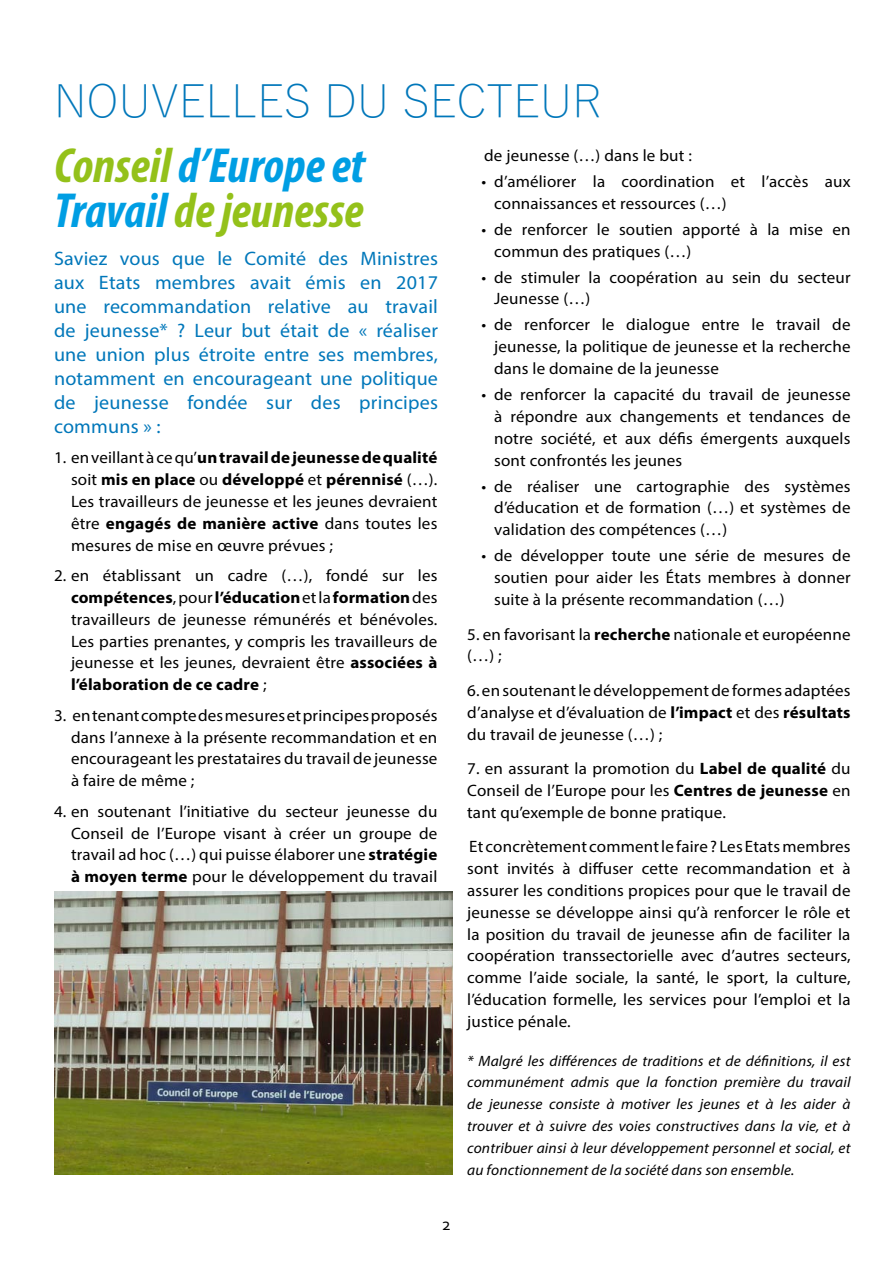
<style>
.page{position:relative;width:893px;height:1263px;background:#fff}
.page>*{position:absolute;margin:0;border:0;box-sizing:border-box;transform-origin:0 0}
.t1{font:italic 700 condensed 49.5px/45px "Myriad Pro";color:#94c11a}
.t2{font:300 45px "Yu Gothic";letter-spacing:.01em;color:#0077ba}
.t3{font:45px "Myriad Pro";letter-spacing:.01em;color:#0077ba}
.t4{font:19.5px/24px "Myriad Pro";letter-spacing:.01em;color:#0077ba;text-align:justify}
.t5{font:18px "Corbel";color:#000}
.t6{font:16.5px/21.8px "Myriad Pro";letter-spacing:.01em;color:#000;text-align:justify}
.t7{font:italic 15px/21.8px "Myriad Pro";letter-spacing:.01em;color:#000;text-align:justify}
.s1{color:#009ee3}
.s2{font-weight:700}
</style>
<div class="page">
<img style="left:54px;top:891px;width:399px;height:284px">
<h2 class="t2" style="left:54px;top:60px;width:549px">NOUVELLES DU SECTEUR</h2>
<h2 class="t3" style="left:54px;top:75px;width:221px">LE DOSSIER</h2>
<h1 class="t1" style="left:54px;top:142px;width:312px">Conseil <span class="s1">d’Europe et<br>Travail</span> dejeunesse</h1>
<p class="t4" style="left:54px;top:246px;width:385px">Saviez vous que le Comité des Ministres aux Etats membres avait émis en 2017 une recommandation relative au travail de jeunesse* ? Leur but était de « réaliser une union plus étroite entre ses membres, notamment en encourageant une politique de jeunesse fondée sur des principes communs » :</p>
<p class="t6" style="left:71px;top:446px;width:368px;text-indent:-17px">1. en veillant à ce qu’<span class="s2">un travail de jeunesse de qualité </span>soit <span class="s2">mis en place</span> ou <span class="s2">développé</span> et <span class="s2">pérennisé</span> (…).<br>Les travailleurs de jeunesse et les jeunes devraient être <span class="s2">engagés de manière active</span> dans toutes les mesures de mise en œuvre prévues ;</p>
<p class="t6" style="left:71px;top:564px;width:368px;text-indent:-17px">2. en établissant un cadre (…), fondé sur les <span class="s2">compétences</span>, pour <span class="s2">l’éducation</span> et la <span class="s2">formation</span> des travailleurs de jeunesse rémunérés et bénévoles.<br>Les parties prenantes, y compris les travailleurs de jeunesse et les jeunes, devraient être <span class="s2">associées à l’élaboration de ce cadre</span> ;</p>
<p class="t6" style="left:71px;top:704px;width:368px;text-indent:-17px">3. en tenant compte des mesures et principes proposés dans l’annexe à la présente recommandation et en encourageant les prestataires du travail de jeunesse à faire de même ;</p>
<p class="t6" style="left:71px;top:800px;width:368px;text-indent:-17px">4. en soutenant l’initiative du secteur jeunesse du Conseil de l’Europe visant à créer un groupe de travail ad hoc (…) qui puisse élaborer une <span class="s2">stratégie à moyen terme</span> pour le développement du travail</p>
<p class="t6" style="left:484px;top:144px;width:209px">de jeunesse (…) dans le but :</p>
<p class="t6" style="left:494px;top:170px;width:358px;text-indent:-13px">• d’améliorer la coordination et l’accès aux connaissances et ressources (…)</p>
<p class="t6" style="left:494px;top:218px;width:358px;text-indent:-13px">• de renforcer le soutien apporté à la mise en commun des pratiques (…)</p>
<p class="t6" style="left:494px;top:266px;width:358px;text-indent:-13px">• de stimuler la coopération au sein du secteur<br>Jeunesse (…)</p>
<p class="t6" style="left:494px;top:314px;width:358px;text-indent:-13px">• de renforcer le dialogue entre le travail de jeunesse, la politique de jeunesse et la recherche dans le domaine de la jeunesse</p>
<p class="t6" style="left:494px;top:383px;width:358px;text-indent:-13px">• de renforcer la capacité du travail de jeunesse à répondre aux changements et tendances de notre société, et aux défis émergents auxquels sont confrontés les jeunes</p>
<p class="t6" style="left:494px;top:475px;width:358px;text-indent:-13px">• de réaliser une cartographie des systèmes d’éducation et de formation (…) et systèmes de validation des compétences (…)</p>
<p class="t6" style="left:494px;top:545px;width:358px;text-indent:-13px">• de développer toute une série de mesures de soutien pour aider les États membres à donner suite à la présente recommandation (…)</p>
<p class="t6" style="left:467px;top:623px;width:385px">5. en favorisant la <span class="s2">recherche</span> nationale et européenne (…) ;</p>
<p class="t6" style="left:467px;top:679px;width:385px">6. en soutenant le développement de formes adaptées d’analyse et d’évaluation de <span class="s2">l’impact</span> et des <span class="s2">résultats </span>du travail de jeunesse (…) ;</p>
<p class="t6" style="left:467px;top:757px;width:385px">7. en assurant la promotion du <span class="s2">Label de qualité</span> du Conseil de l’Europe pour les <span class="s2">Centres de jeunesse</span> en tant qu’exemple de bonne pratique.</p>
<p class="t6" style="left:467px;top:836px;width:385px">Et concrètement comment le faire ? Les Etats membres sont invités à diffuser cette recommandation et à assurer les conditions propices pour que le travail de jeunesse se développe ainsi qu’à renforcer le rôle et la position du travail de jeunesse afin de faciliter la coopération transsectorielle avec d’autres secteurs, comme l’aide sociale, la santé, le sport, la culture, l’éducation formelle, les services pour l’emploi et la justice pénale.</p>
<p class="t7" style="left:467px;top:1049px;width:385px">* Malgré les différences de traditions et de définitions, il est communément admis que la fonction première du travail de jeunesse consiste à motiver les jeunes et à les aider à trouver et à suivre des voies constructives dans la vie, et à contribuer ainsi à leur développement personnel et social, et au fonctionnement de la société dans son ensemble.</p>
<p class="t5" style="left:442px;top:1213px;width:11px">2</p>
</div>
